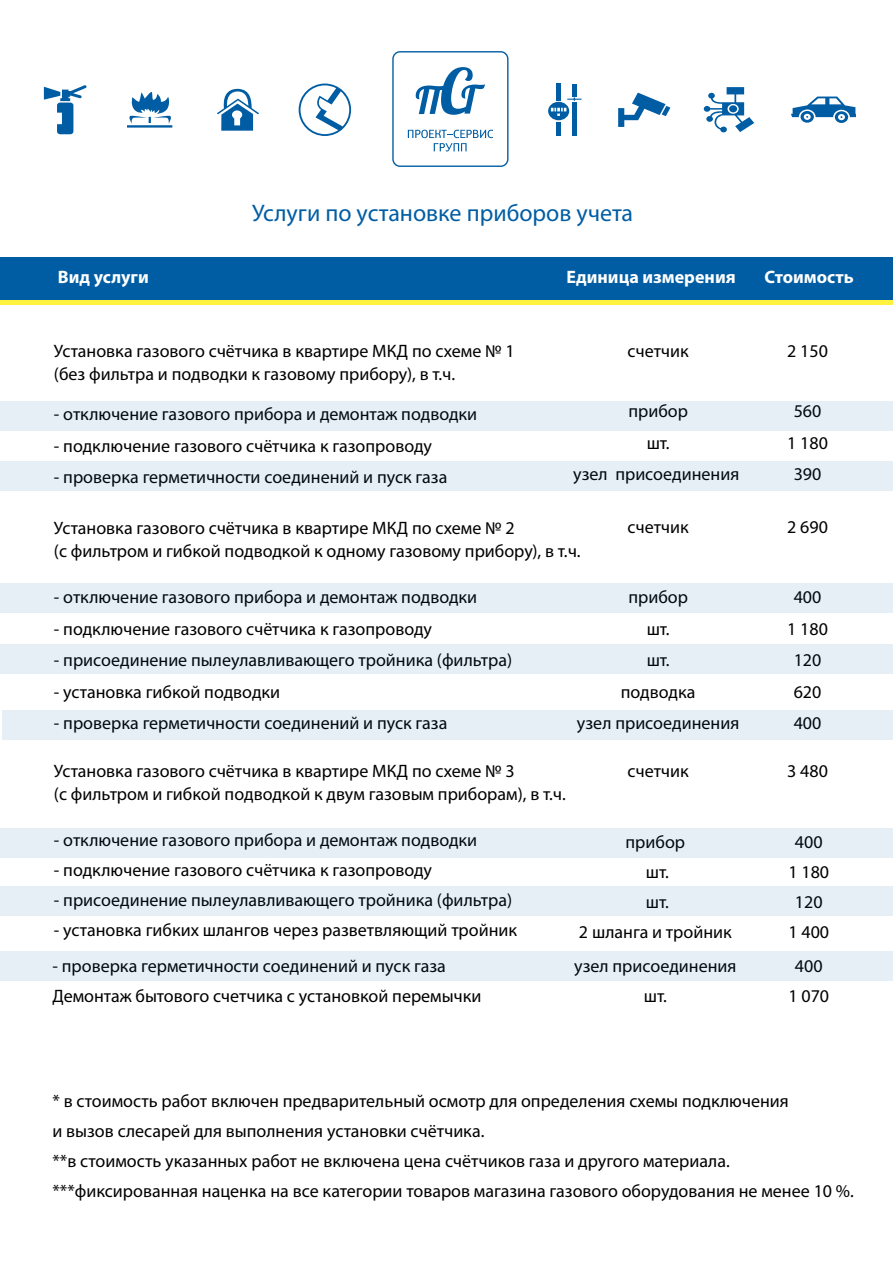
<style>
.page{position:relative;width:893px;height:1263px;background:#fff}
.page>*{position:absolute;margin:0;border:0;box-sizing:border-box;transform-origin:0 0}
.t1{font:24px "Myriad Pro";color:#005da3}
.t2{font:18px/31.5px "Myriad Pro";color:#000;text-align:center}
.t3{font:700 18px "Myriad Pro";color:#fff}
</style>
<div class="page">
<div style="left:0;top:257px;width:893px;height:44px;background:#005da3"></div>
<div style="left:0;top:300px;width:893px;height:5px;background:#fff23e"></div>
<svg style="left:392px;top:51px;width:116px;height:116px"></svg>
<svg style="left:217px;top:89px;width:42px;height:42px"></svg>
<svg style="left:299px;top:84px;width:52px;height:52px"></svg>
<svg style="left:618px;top:93px;width:52px;height:34px"></svg>
<svg style="left:127px;top:92px;width:46px;height:36px"></svg>
<svg style="left:704px;top:87px;width:50px;height:45px"></svg>
<div style="left:729px;top:105px;width:8px;height:7px;background:#005da3;border-radius:50%"></div>
<hr style="left:557px;top:122px;width:4px;height:14px;background:#005da3">
<hr style="left:557px;top:84px;width:4px;height:17px;background:#005da3">
<hr style="left:572px;top:84px;width:4px;height:12px;background:#005da3">
<hr style="left:572px;top:102px;width:4px;height:34px;background:#005da3">
<svg style="left:548px;top:97px;width:33px;height:23px"></svg>
<svg style="left:44px;top:85px;width:43px;height:49px"></svg>
<svg style="left:791px;top:97px;width:65px;height:26px"></svg>
<div style="left:0;top:401px;width:893px;height:30px;background:#e6eff5"></div>
<div style="left:0;top:462px;width:893px;height:29px;background:#e6eff5"></div>
<div style="left:0;top:584px;width:893px;height:29px;background:#e6eff5"></div>
<div style="left:0;top:644px;width:893px;height:30px;background:#e6eff5"></div>
<div style="left:2px;top:710px;width:891px;height:29px;background:#e6eff5"></div>
<div style="left:0;top:828px;width:893px;height:29px;background:#e6eff5"></div>
<div style="left:0;top:886px;width:893px;height:30px;background:#e6eff5"></div>
<div style="left:0;top:951px;width:893px;height:30px;background:#e6eff5"></div>
<h1 class="t1" style="left:252px;top:198px;width:383px">Услуги по установке приборов учета</h1>
<p class="t3" style="left:58px;top:265px;width:92px">Вид услуги</p>
<p class="t3" style="left:566px;top:265px;width:171px">Единица измерения</p>
<p class="t3" style="left:764px;top:265px;width:91px">Стоимость</p>
<p class="t2" style="left:54px;top:340px;width:462px;line-height:22.5px;text-align:left">Установка газового счётчика в квартире МКД по схеме № 1 (без фильтра и подводки к газовому прибору), в т.ч.</p>
<p class="t2" style="left:54px;top:398px;width:425px">- отключение газового прибора и демонтаж подводки</p>
<p class="t2" style="left:54px;top:430px;width:380px">- подключение газового счётчика к газопроводу</p>
<p class="t2" style="left:54px;top:461px;width:395px">- проверка герметичности соединений и пуск газа</p>
<p class="t2" style="left:54px;top:517px;width:528px;line-height:22.5px;text-align:left">Установка газового счётчика в квартире МКД по схеме № 2<br>(с фильтром и гибкой подводкой к одному газовому прибору), в т.ч.</p>
<p class="t2" style="left:54px;top:581px;width:425px">- отключение газового прибора и демонтаж подводки</p>
<p class="t2" style="left:54px;top:613px;width:380px">- подключение газового счётчика к газопроводу</p>
<p class="t2" style="left:54px;top:644px;width:460px">- присоединение пылеулавливающего тройника (фильтра)</p>
<p class="t2" style="left:54px;top:676px;width:228px">- установка гибкой подводки</p>
<p class="t2" style="left:54px;top:707px;width:395px">- проверка герметичности соединений и пуск газа</p>
<p class="t2" style="left:54px;top:760px;width:513px;line-height:22.5px;text-align:left">Установка газового счётчика в квартире МКД по схеме № 3<br>(с фильтром и гибкой подводкой к двум газовым приборам), в т.ч.</p>
<p class="t2" style="left:54px;top:824px;width:425px">- отключение газового прибора и демонтаж подводки</p>
<p class="t2" style="left:54px;top:854px;width:380px">- подключение газового счётчика к газопроводу</p>
<p class="t2" style="left:54px;top:884px;width:460px">- присоединение пылеулавливающего тройника (фильтра)</p>
<p class="t2" style="left:54px;top:914px;width:465px">- установка гибких шлангов через разветвляющий тройник</p>
<p class="t2" style="left:627px;top:335px;width:63px">счетчик</p>
<p class="t2" style="left:573px;top:395px;width:168px">прибор<br>шт.<br>узел присоединения</p>
<p class="t2" style="left:627px;top:511px;width:63px">счетчик</p>
<p class="t2" style="left:577px;top:581px;width:164px">прибор<br>шт.<br>шт.<br>подводка<br>узел присоединения</p>
<p class="t2" style="left:627px;top:755px;width:63px">счетчик</p>
<p class="t2" style="left:579px;top:826px;width:154px;line-height:30px">прибор<br>шт.<br>шт.<br>2 шланга и тройник</p>
<p class="t2" style="left:787px;top:335px;width:42px">2 150</p>
<p class="t2" style="left:787px;top:395px;width:42px">560<br>1 180<br>390</p>
<p class="t2" style="left:787px;top:511px;width:42px">2 690</p>
<p class="t2" style="left:787px;top:581px;width:42px">400<br>1 180<br>120<br>620<br>400</p>
<p class="t2" style="left:787px;top:755px;width:42px">3 480</p>
<p class="t2" style="left:788px;top:826px;width:42px;line-height:30px">400<br>1 180<br>120<br>1 400</p>
<p class="t2" style="left:52px;top:951px;width:430px;line-height:30px;text-align:left">- проверка герметичности соединений и пуск газа<br>Демонтаж бытового счетчика с установкой перемычки</p>
<p class="t2" style="left:574px;top:951px;width:164px;line-height:30px">узел присоединения шт.</p>
<p class="t2" style="left:788px;top:951px;width:42px;line-height:30px">400<br>1 070</p>
<p class="t2" style="left:52px;top:1086px;width:803px;line-height:30px;text-align:left">* в стоимость работ включен предварительный осмотр для определения схемы подключения<br>и вызов слесарей для выполнения установки счётчика.<br>**в стоимость указанных работ не включена цена счётчиков газа и другого материала. ***фиксированная наценка на все категории товаров магазина газового оборудования не менее 10 %.</p>
</div>
